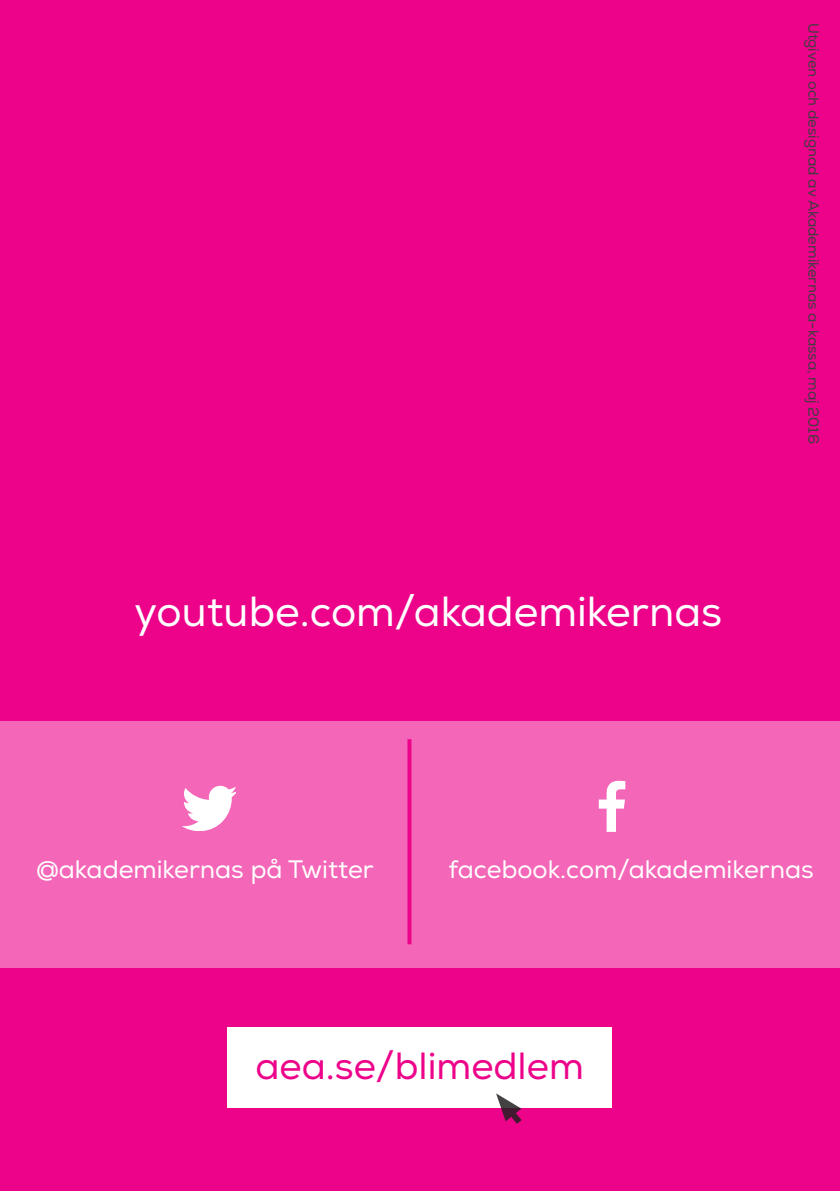
<style>
.page{position:relative;width:840px;height:1191px;background:#fff}
.page>*{position:absolute;margin:0;border:0;box-sizing:border-box;transform-origin:0 0}
.fotnot{font:40px "Nexa";color:#fff}
.Brödtext{font:36px "Nexa";color:#ed028a}
.Brödtext-2{font:24px "Nexa";color:#fff}
.Rubrik_2{font:14px "Nexa";color:#3e3e3f}
</style>
<div class="page">
<div style="left:0;top:0;width:839px;height:1191px;background:#ed028a"></div>
<div style="left:228px;top:1027px;width:383px;height:80px;background:#fff"></div>
<svg style="left:495px;top:1093px;width:28px;height:31px"></svg>
<div style="left:0;top:721px;width:839px;height:247px;background:#f466b8"></div>
<svg style="left:407px;top:739px;width:4px;height:205px"></svg>
<p class="fotnot" style="left:134px;top:586px;width:589px">youtube.com/akademikernas</p>
<p class="Rubrik_2" style="left:821px;top:23px;width:422px;rotate:90deg">Utgiven och designad av Akademikernas a-kassa, maj 2016</p>
<p class="Brödtext-2" style="left:36px;top:854px;width:339px">@akademikernas på Twitter</p>
<p class="Brödtext-2" style="left:448px;top:854px;width:366px">facebook.com/akademikernas</p>
<p class="Brödtext" style="left:255px;top:1043px;width:330px">aea.se/blimedlem</p>
</div>
